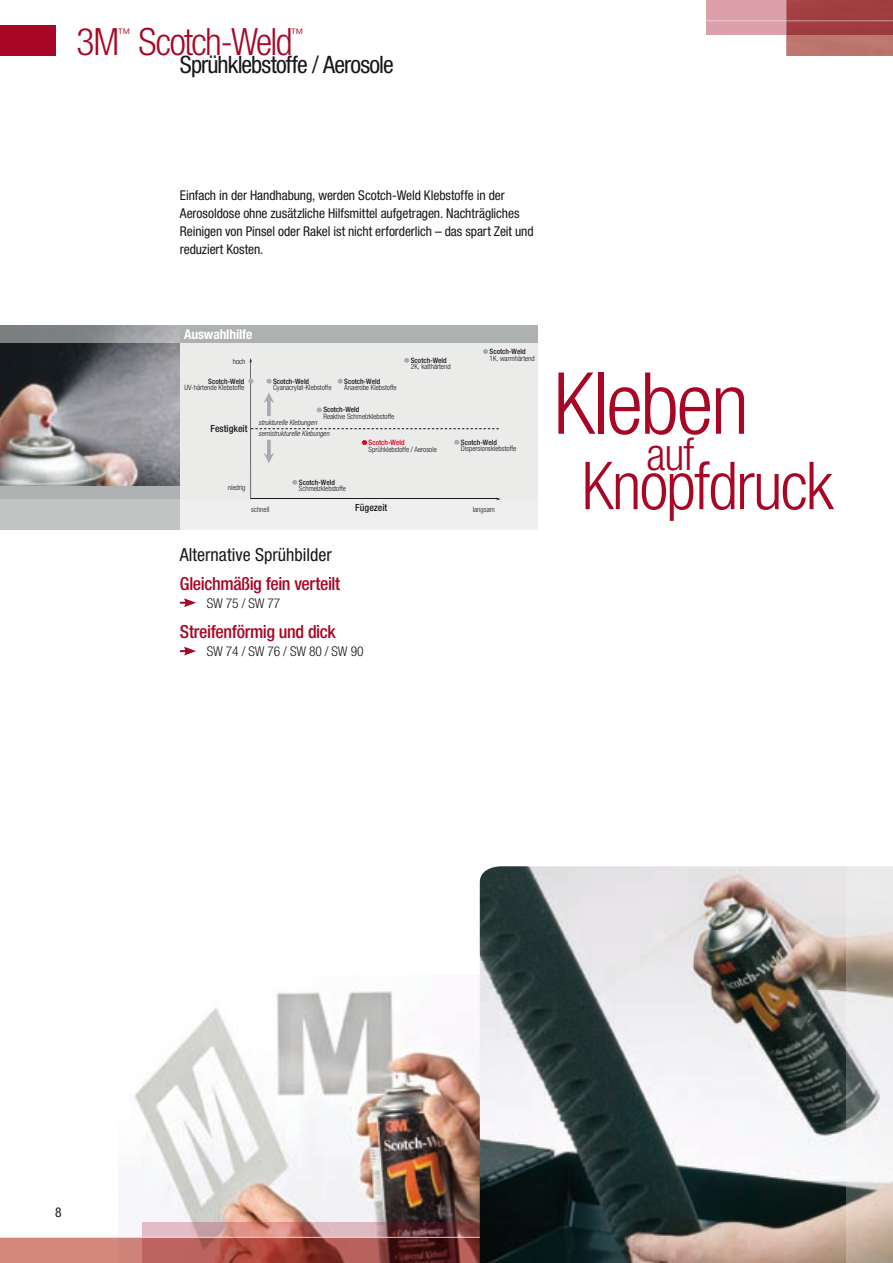
<style>
.page{position:relative;width:893px;height:1263px;background:#fff}
.page>*{position:absolute;margin:0;border:0;box-sizing:border-box;transform-origin:0 0}
.t1{font:300 condensed 85.65px "Helvetica Neue LT Pro";letter-spacing:-.025em;color:#a70725}
.t2{font:300 condensed 66.3px "Helvetica Neue LT Pro";letter-spacing:-.025em;color:#a70725}
.t3{font:300 condensed 45px "Helvetica Neue LT Pro";color:#a70725}
.t4{font:300 condensed 37.65px "Helvetica Neue LT Pro";letter-spacing:-.045em;color:#a70725}
.t5{font:condensed 24px "Helvetica Neue LT Pro";letter-spacing:-.035em;color:#1a171c}
.t6{font:500 condensed 18px "Helvetica Neue LT Pro";letter-spacing:-.02em;color:#a70725}
.t7{font:condensed 18px "Helvetica Neue LT Pro";color:#1a171c}
.t8{font:condensed 13.5px/18px "Helvetica Neue LT Pro";letter-spacing:-.005em;color:#1a171c}
.t9{font:300 condensed 13.5px "Helvetica Neue LT Pro";letter-spacing:-.01em;color:#1a171c}
.t10{font:700 condensed 13.5px "Helvetica Neue LT Pro";letter-spacing:-.01em;color:#fff}
.t11{font:300 condensed 13.2px "Helvetica Neue LT Pro";color:#a70725}
.t12{font:500 condensed 9.9px "Helvetica Neue LT Pro";color:#1a171c}
.t13{font:300 condensed 7.35px "Helvetica Neue LT Pro";color:#1a171c}
.t14{font:500 condensed 7.35px "Helvetica Neue LT Pro";color:#1a171c}
.t15{font:italic 300 condensed 7.35px/10.4px "Helvetica Neue LT Pro";color:#1a171c}
.t16{font:500 condensed 7.35px "Helvetica Neue LT Pro";color:#e2001a}
</style>
<div class="page">
<img style="left:134px;top:991px;width:346px;height:246px">
<svg style="left:143px;top:1222px;width:337px;height:15px;background:#b58183"></svg>
<div style="left:0;top:25px;width:55px;height:30px;background:#a70725"></div>
<div style="left:787px;top:35px;width:106px;height:20px;background:#bd766e"></div>
<div style="left:706px;top:0;width:187px;height:35px;background:#a03d41"></div>
<svg style="left:706px;top:0;width:81px;height:55px;fill:#dd9faa"></svg>
<hr style="left:684px;top:20px;width:209px;height:1px;background:#fff">
<div style="left:180px;top:325px;width:357px;height:204px;background:#ebebea"></div>
<div style="left:180px;top:325px;width:357px;height:18px;background:#aeb1b1"></div>
<div style="left:0;top:325px;width:180px;height:204px;background:#aeb1b1"></div>
<img style="left:0;top:343px;width:180px;height:142px">
<svg style="left:0;top:499px;width:537px;height:31px"></svg>
<svg style="left:0;top:325px;width:180px;height:18px;fill:#7f8385"></svg>
<hr style="left:251px;top:499px;width:247px;height:1px;background:#1a171c">
<hr style="left:250px;top:361px;width:1px;height:138px;background:#1a171c">
<svg style="left:267px;top:403px;width:4px;height:13px"></svg>
<svg style="left:264px;top:393px;width:10px;height:10px"></svg>
<svg style="left:267px;top:440px;width:4px;height:13px"></svg>
<svg style="left:264px;top:453px;width:10px;height:10px"></svg>
<svg style="left:251px;top:428px;width:250px;height:1px"></svg>
<svg style="left:337px;top:379px;width:5px;height:5px"></svg>
<svg style="left:362px;top:440px;width:5px;height:5px"></svg>
<svg style="left:316px;top:407px;width:6px;height:6px"></svg>
<svg style="left:266px;top:379px;width:5px;height:5px"></svg>
<svg style="left:483px;top:349px;width:5px;height:5px"></svg>
<svg style="left:404px;top:358px;width:5px;height:5px"></svg>
<svg style="left:454px;top:440px;width:5px;height:5px"></svg>
<svg style="left:292px;top:480px;width:5px;height:5px"></svg>
<svg style="left:249px;top:378px;width:5px;height:6px"></svg>
<svg style="left:180px;top:598px;width:16px;height:9px"></svg>
<svg style="left:180px;top:647px;width:16px;height:9px"></svg>
<svg style="left:0;top:1238px;width:480px;height:25px;background:#a6574e"></svg>
<img style="left:480px;top:866px;width:366px;height:397px">
<svg style="left:846px;top:866px;width:47px;height:397px"></svg>
<h3 class="t4" style="left:77px;top:20px;width:44px">3M</h3>
<h3 class="t11" style="left:118px;top:26px;width:15px">™</h3>
<h3 class="t4" style="left:139px;top:20px;width:155px">Scotch-Weld</h3>
<h3 class="t11" style="left:291px;top:26px;width:15px">™</h3>
<h3 class="t5" style="left:180px;top:51px;width:215px">Sprühklebstoffe / Aerosole</h3>
<h3 class="t8" style="left:180px;top:186px;width:355px">Einfach in der Handhabung, werden Scotch-Weld Klebstoffe in der Aerosoldose ohne zusätzliche Hilfsmittel aufgetragen. Nachträgliches Reinigen von Pinsel oder Rakel ist nicht erforderlich – das spart Zeit und reduziert Kosten.</h3>
<h3 class="t10" style="left:184px;top:326px;width:70px">Auswahlhilfe</h3>
<p class="t13" style="left:233px;top:357px;width:14px">hoch</p>
<p class="t14" style="left:208px;top:377px;width:38px">Scotch-Weld</p>
<p class="t13" style="left:185px;top:384px;width:61px">UV-härtende Klebstoffe</p>
<h3 class="t12" style="left:211px;top:423px;width:38px">Festigkeit</h3>
<p class="t14" style="left:273px;top:377px;width:38px">Scotch-Weld</p>
<p class="t13" style="left:273px;top:383px;width:60px">Cyanacrylat-Klebstoffe</p>
<p class="t14" style="left:344px;top:377px;width:38px">Scotch-Weld</p>
<p class="t13" style="left:344px;top:383px;width:54px">Anaerobe Klebstoffe</p>
<p class="t14" style="left:323px;top:405px;width:38px">Scotch-Weld</p>
<p class="t13" style="left:323px;top:412px;width:72px">Reaktive Schmelzklebstoffe</p>
<p class="t15" style="left:258px;top:418px;width:72px">strukturelle Klebungen semistrukturelle Klebungen</p>
<p class="t14" style="left:411px;top:356px;width:37px">Scotch-Weld</p>
<p class="t13" style="left:411px;top:363px;width:41px">2K, kalthärtend</p>
<p class="t13" style="left:228px;top:483px;width:19px">niedrig</p>
<p class="t14" style="left:299px;top:478px;width:38px">Scotch-Weld</p>
<p class="t13" style="left:299px;top:485px;width:49px">Schmelzklebstoffe</p>
<p class="t16" style="left:369px;top:438px;width:38px">Scotch-Weld</p>
<p class="t13" style="left:369px;top:445px;width:70px">Sprühklebstoffe / Aerosole</p>
<p class="t14" style="left:490px;top:347px;width:37px">Scotch-Weld</p>
<p class="t13" style="left:490px;top:354px;width:47px">1K, warmhärtend</p>
<p class="t14" style="left:461px;top:438px;width:37px">Scotch-Weld</p>
<p class="t13" style="left:461px;top:445px;width:57px">Dispersionsklebstoffe</p>
<p class="t13" style="left:251px;top:505px;width:20px">schnell</p>
<h3 class="t12" style="left:355px;top:502px;width:34px">Fügezeit</h3>
<p class="t13" style="left:473px;top:505px;width:24px">langsam</p>
<h3 class="t7" style="left:180px;top:545px;width:153px">Alternative Sprühbilder</h3>
<h3 class="t6" style="left:180px;top:572px;width:162px">Gleichmäßig fein verteilt</h3>
<h3 class="t9" style="left:207px;top:595px;width:75px">SW 75 / SW 77</h3>
<h3 class="t6" style="left:180px;top:621px;width:158px">Streifenförmig und dick</h3>
<h3 class="t9" style="left:207px;top:643px;width:158px">SW74/SW76/SW80/SW90</h3>
<h1 class="t1" style="left:554px;top:354px;width:197px">Kleben</h1>
<h2 class="t2" style="left:582px;top:448px;width:253px">Knopfdruck</h2>
<h3 class="t3" style="left:646px;top:429px;width:49px">auf</h3>
<h3 class="t8" style="left:55px;top:1203px;width:8px">8</h3>
</div>
